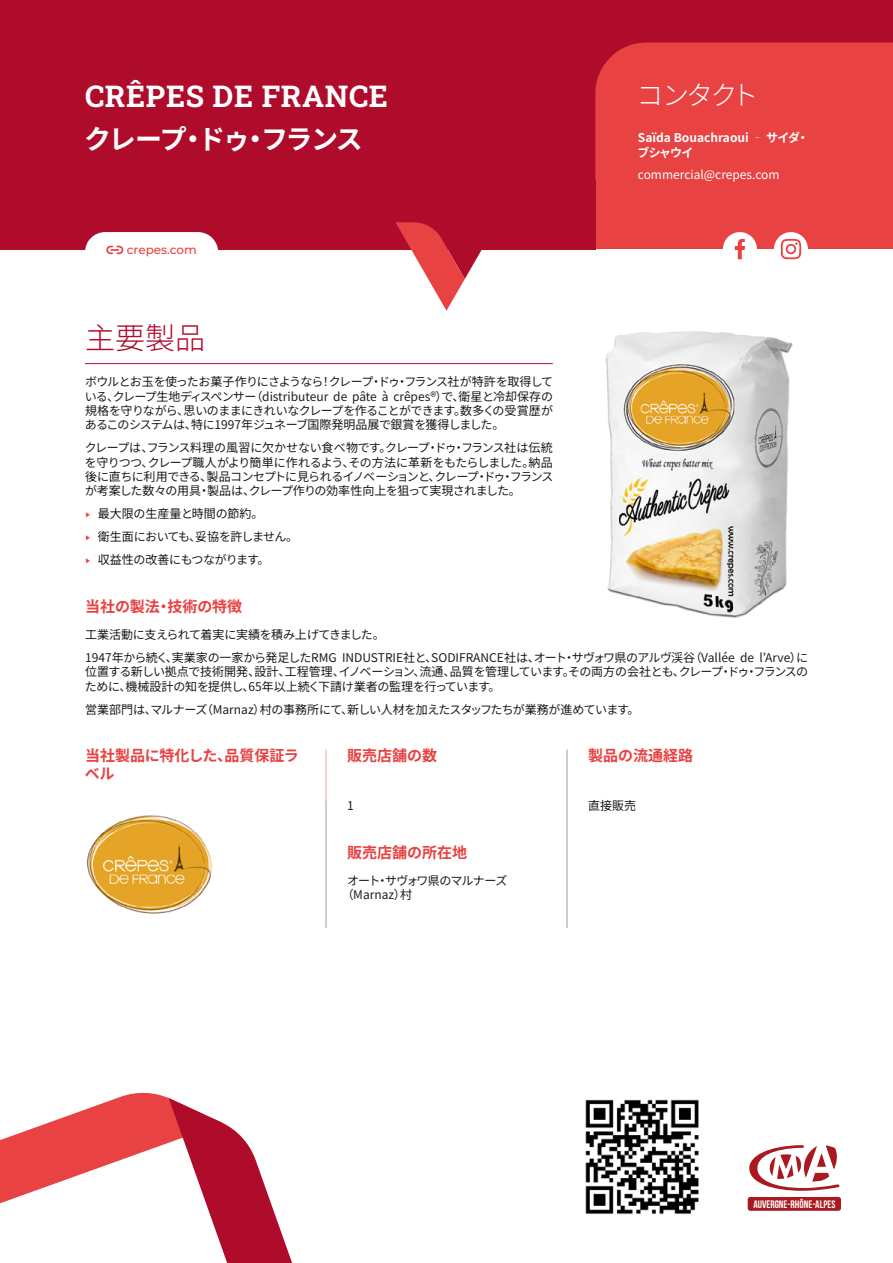
<style>
.page{position:relative;width:893px;height:1263px;background:#fff}
.page>*{position:absolute;margin:0;border:0;box-sizing:border-box;transform-origin:0 0}
.t1{font:30px "Roboto Slab";letter-spacing:.02em;color:#fff}
.t2{font:100 30px "Noto Sans JP";color:#af0b2b}
.t3{font:100 27px "Noto Sans JP";letter-spacing:-.085em;color:#fff}
.t4{font:100 15px/18px "Noto Sans JP";color:#e84242}
.t5{font:100 12px/14.4px "Noto Sans JP";letter-spacing:-.02em;color:#1d1d1b}
.t6{font:100 12px/14.4px "Noto Sans JP";color:#fff}
.t7{font:100 12px/14.4px "Noto Sans JP";letter-spacing:-.055em;color:#1d1d1b}
.t8{font:500 12px "Montserrat";color:#e84242}
.t9{font:700 10.8px "Bebas Neue";color:#fff}
.s1{font-family:"Montserrat";font-weight:500;color:#e84242}
</style>
<div class="page">
<div style="left:0;top:0;width:893px;height:344px;background:#af0b2b"></div>
<div style="left:595px;top:43px;width:298px;height:207px;background:#e84242"></div>
<div style="left:0;top:250px;width:893px;height:1013px;background:#fff"></div>
<svg style="left:395px;top:222px;width:87px;height:89px"></svg>
<img style="left:605px;top:331px;width:188px;height:287px">
<img style="left:585px;top:1099px;width:114px;height:116px">
<svg style="left:0;top:1092px;width:292px;height:171px"></svg>
<svg style="left:749px;top:1145px;width:90px;height:46px"></svg>
<div style="left:748px;top:1197px;width:93px;height:14px;background:#a9191f;border-radius:3px"></div>
<hr style="left:85px;top:363px;width:468px;height:1px;background:#af0b2b">
<hr style="left:326px;top:749px;width:1px;height:51px;background:#f5ab9b">
<hr style="left:326px;top:800px;width:1px;height:128px;background:#9d9d9c">
<hr style="left:567px;top:749px;width:1px;height:51px;background:#9d9d9c">
<hr style="left:567px;top:800px;width:1px;height:128px;background:#9d9d9c">
<img style="left:86px;top:815px;width:127px;height:99px">
<div style="left:85px;top:232px;width:133px;height:40px;background:#fff;border-radius:20px"></div>
<svg style="left:106px;top:246px;width:17px;height:8px"></svg>
<div style="left:723px;top:232px;width:34px;height:34px;background:#fff;border-radius:50%"></div>
<svg style="left:735px;top:239px;width:10px;height:20px"></svg>
<div style="left:774px;top:232px;width:34px;height:34px;background:#fff;border-radius:50%"></div>
<svg style="left:780px;top:239px;width:21px;height:21px"></svg>
<h1 class="t1" style="left:85px;top:76px;width:305px">CRÊPES DE FRANCE</h1>
<h2 class="t3" style="left:84px;top:124px;width:280px">クレープ・ドゥ・フランス</h2>
<p class="t8" style="left:127px;top:242px;width:72px">crepes.com</p>
<h2 class="t3" style="left:636px;top:80px;width:123px">コンタクト</h2>
<p class="t6" style="left:638px;top:131px;width:173px">Saïda Bouachraoui ‐ サイダ・ブシャウイ</p>
<p class="t6" style="left:638px;top:168px;width:143px">commercial@crepes.com</p>
<h1 class="t2" style="left:85px;top:321px;width:121px">主要製品</h1>
<p class="t5" style="left:85px;top:375px;width:470px;text-align:justify">ボウルとお玉を使ったお菓子作りにさようなら！クレープ・ドゥ・フランス社が特許を取得している、クレープ生地ディスペンサー（distributeur de pâte à crêpes®）で、衛星と冷却保存の規格を守りながら、思いのままにきれいなクレープを作ることができます。数多くの受賞歴があるこのシステムは、特に1997年ジュネーブ国際発明品展で銀賞を獲得しました。</p>
<p class="t5" style="left:85px;top:441px;width:470px;text-align:justify">クレープは、フランス料理の風習に欠かせない食べ物です。クレープ・ドゥ・フランス社は伝統を守りつつ、クレープ職人がより簡単に作れるよう、その方法に革新をもたらしました。納品後に直ちに利用できる、製品コンセプトに見られるイノベーションと、クレープ・ドゥ・フランスが考案した数々の用具・製品は、クレープ作りの効率性向上を狙って実現されました。</p>
<p class="t5" style="left:85px;top:503px;width:215px;line-height:23px"><span class="s1">▶</span> 最大限の生産量と時間の節約。<br><span class="s1">▶</span> 衛生面においても、妥協を許しません。<span class="s1">▶</span> 収益性の改善にもつながります。</p>
<p class="t4" style="left:85px;top:598px;width:159px">当社の製法・技術の特徴</p>
<p class="t5" style="left:85px;top:623px;width:725px;line-height:23px">工業活動に支えられて着実に実績を積み上げてきました。<br>1947年から続く、実業家の一家から発足したRMG INDUSTRIE社と、SODIFRANCE社は、オート・サヴォワ県のアルヴ渓谷（Vallée de l’Arve）に</p>
<p class="t5" style="left:85px;top:665px;width:725px">位置する新しい拠点で技術開発、設計、工程管理、イノベーション、流通、品質を管理しています。その両方の会社とも、クレープ・ドゥ・フランスのために、機械設計の知を提供し、65年以上続く下請け業者の監理を行っています。</p>
<p class="t5" style="left:85px;top:702px;width:556px">営業部門は、マルナーズ（Marnaz）村の事務所にて、新しい人材を加えたスタッフたちが業務が進めています。</p>
<p class="t4" style="left:85px;top:747px;width:215px">当社製品に特化した、品質保証ラベル</p>
<p class="t4" style="left:347px;top:747px;width:91px">販売店舗の数</p>
<p class="t4" style="left:588px;top:747px;width:106px">製品の流通経路</p>
<p class="t5" style="left:347px;top:798px;width:8px">1</p>
<p class="t4" style="left:347px;top:843px;width:121px">販売店舗の所在地</p>
<p class="t7" style="left:342px;top:873px;width:167px;text-indent:5px">オート・サヴォワ県のマルナーズ（Marnaz）村</p>
<p class="t5" style="left:588px;top:798px;width:49px">直接販売</p>
<p class="t9" style="left:753px;top:1198px;width:84px">AUVERGNE-RHÔNE-ALPES</p>
</div>
